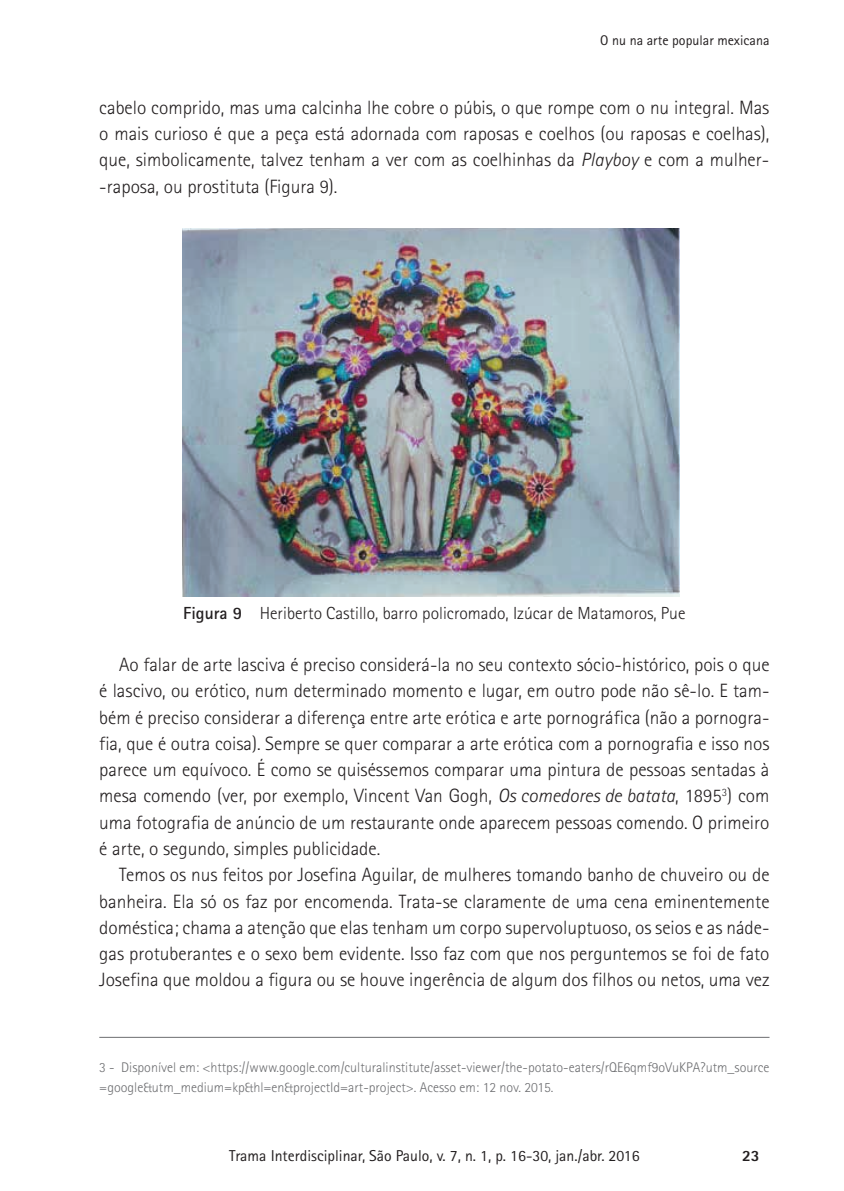
<style>
.page{position:relative;width:844px;height:1191px;background:#fff}
.page>*{position:absolute;margin:0;border:0;box-sizing:border-box;transform-origin:0 0}
.t1{font:300 19.25px/26.2px "Rotis Sans Serif";color:#231f20;text-align:justify}
.t2{font:300 17.5px "Rotis Sans Serif";color:#231f20}
.t3{font:15.75px "Rotis Sans Serif";color:#231f20}
.t4{font:800 15.75px "Rotis Sans Serif";color:#231f20}
.t5{font:300 14px/19.2px "Rotis Sans Serif";color:#6c6d70}
.t6{font:14px "Rotis Sans Serif";color:#231f20}
.s1{font-style:italic}
.s2{font-weight:700}
</style>
<div class="page">
<img style="left:183px;top:229px;width:496px;height:367px">
<hr style="left:99px;top:1037px;width:670px;height:1px;background:#6c6d70">
<p class="t6" style="left:600px;top:32px;width:171px">O nu na arte popular mexicana</p>
<p class="t1" style="left:99px;top:94px;width:671px">cabelo comprido, mas uma calcinha lhe cobre o púbis, o que rompe com o nu integral. Mas o mais curioso é que a peça está adornada com raposas e coelhos (ou raposas e coelhas), que, simbolicamente, talvez tenham a ver com as coelhinhas da <span class="s1">Playboy</span> e com a mulher--raposa, ou prostituta (Figura 9).</p>
<p class="t2" style="left:183px;top:602px;width:503px"><span class="s2">Figura 9</span> Heriberto Castillo, barro policromado, Izúcar de Matamoros, Pue</p>
<p class="t1" style="left:99px;top:651px;width:671px;text-indent:20px">Ao falar de arte lasciva é preciso considerá-la no seu contexto sócio-histórico, pois o que é lascivo, ou erótico, num determinado momento e lugar, em outro pode não sê-lo. E tam&shy;bém é preciso considerar a diferença entre arte erótica e arte pornográfica (não a pornogra&shy;fia, que é outra coisa). Sempre se quer comparar a arte erótica com a pornografia e isso nos parece um equívoco. É como se quiséssemos comparar uma pintura de pessoas sentadas à mesa comendo (ver, por exemplo, Vincent Van Gogh, <span class="s1">Os comedores de batata</span>, 1895<sup>3</sup>) com uma fotografia de anúncio de um restaurante onde aparecem pessoas comendo. O primeiro é arte, o segundo, simples publicidade.</p>
<p class="t1" style="left:99px;top:861px;width:671px;text-indent:20px">Temos os nus feitos por Josefina Aguilar, de mulheres tomando banho de chuveiro ou de banheira. Ela só os faz por encomenda. Trata-se claramente de uma cena eminentemente doméstica; chama a atenção que elas tenham um corpo supervoluptuoso, os seios e as náde&shy;gas protuberantes e o sexo bem evidente. Isso faz com que nos perguntemos se foi de fato Josefina que moldou a figura ou se houve ingerência de algum dos filhos ou netos, uma vez</p>
<p class="t5" style="left:99px;top:1058px;width:671px">3 - Disponível em: &lt;https://www.google.com/culturalinstitute/asset-viewer/the-potato-eaters/rQE6qmf9oVuKPA?utm_source =google&amp;utm_medium=kp&amp;hl=en&amp;projectId=art-project&gt;. Acesso em: 12 nov. 2015.</p>
<p class="t3" style="left:229px;top:1146px;width:411px">Trama Interdisciplinar, São Paulo, v. 7, n. 1, p. 16-30, jan./abr. 2016</p>
<p class="t4" style="left:742px;top:1145px;width:19px">23</p>
</div>
